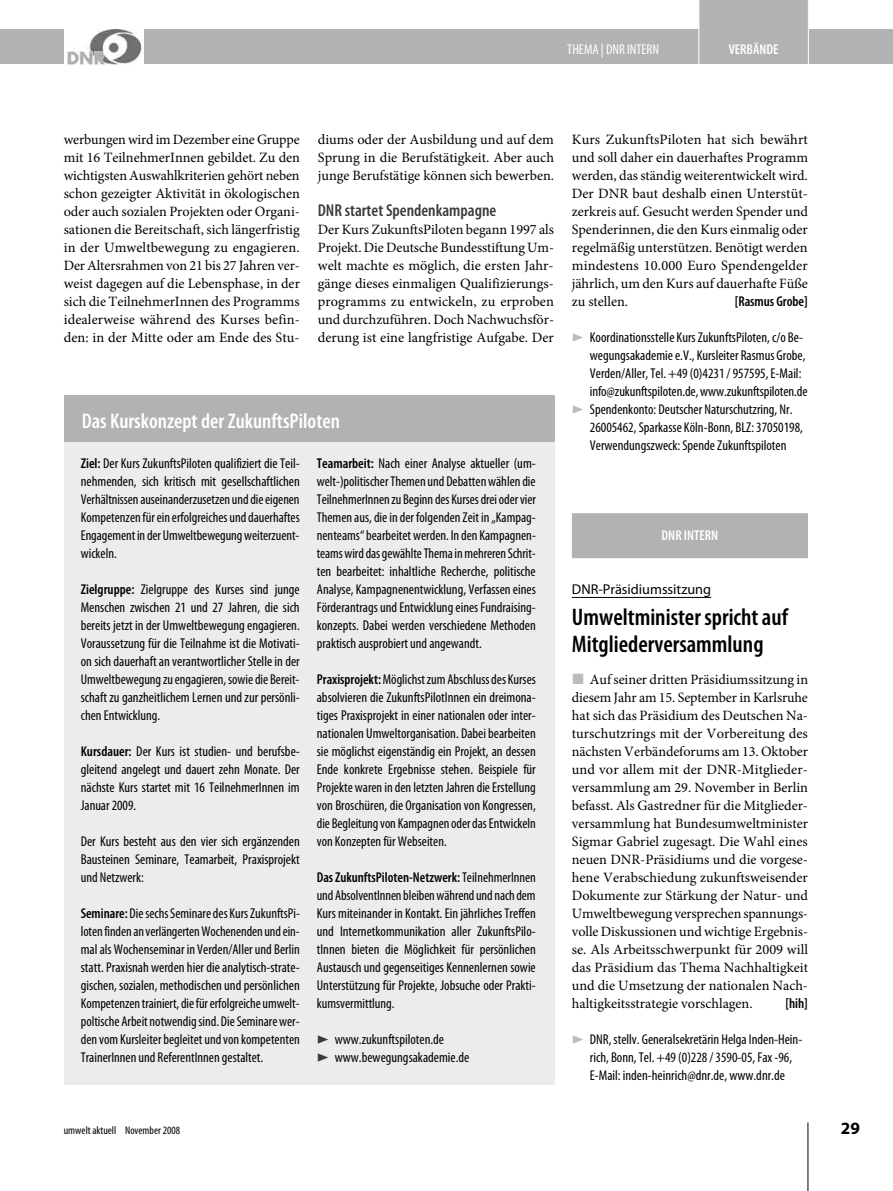
<style>
.page{position:relative;width:893px;height:1191px;background:#fff}
.page>*{position:absolute;margin:0;border:0;box-sizing:border-box;transform-origin:0 0}
.t1{font:600 condensed 24px/27px "Myriad Pro";color:#000}
.t2{font:600 condensed 21.3px "Myriad Pro";color:#fff}
.t3{font:600 condensed 17.25px "Myriad Pro";color:#3c3b3a}
.t4{font:700 17.25px "Myriad Pro";color:#000}
.t5{font:condensed 14.25px/18px "Myriad Pro";color:#000;text-align:justify}
.t6{font:14.25px/18px "Minion Pro";color:#000;text-align:justify}
.t7{font:14.25px "Myriad Pro";color:#000}
.t8{font:600 condensed 14.25px "Myriad Pro";color:#000}
.t9{font:600 condensed 14.25px "Myriad Pro";color:#fff}
.t10{font:condensed 14.25px "Myriad Pro";color:#fff}
.t11{font:condensed 11.25px "Myriad Pro";color:#000}
.s1{font-weight:600}
</style>
<div class="page">
<hr style="left:807px;top:1122px;width:1px;height:69px;background:#000">
<div style="left:143px;top:30px;width:750px;height:34px;background:#b1b2b3"></div>
<div style="left:0;top:30px;width:64px;height:34px;background:#b1b2b3"></div>
<div style="left:64px;top:27px;width:80px;height:39px;background:#fff"></div>
<img style="left:68px;top:29px;width:75px;height:36px">
<div style="left:699px;top:0;width:109px;height:64px;background:#b1b2b3"></div>
<hr style="left:698px;top:0;width:1px;height:72px;background:#fff">
<hr style="left:808px;top:0;width:1px;height:72px;background:#fff">
<div style="left:572px;top:513px;width:236px;height:45px;background:#b1b2b3"></div>
<hr style="left:572px;top:597px;width:139px;height:1px;background:#000">
<div style="left:64px;top:440px;width:490px;height:644px;background:#ececec"></div>
<div style="left:64px;top:395px;width:490px;height:47px;background:#b1b2b3"></div>
<p class="t10" style="left:567px;top:41px;width:86px">Thema | DNR intern</p>
<p class="t9" style="left:729px;top:40px;width:51px">verbände</p>
<p class="t6" style="left:64px;top:131px;width:238px">werbungen wird im Dezember eine Gruppe mit 16 TeilnehmerInnen gebildet. Zu den wichtigsten Auswahlkriterien gehört neben schon gezeigter Aktivität in ökologischen oder auch sozialen Projekten oder Organi&shy;sationen die Bereitschaft, sich längerfristig in der Umweltbewegung zu engagieren.<br>Der Altersrahmen von 21 bis 27 Jahren ver&shy;weist dagegen auf die Lebensphase, in der sich die TeilnehmerInnen des Programms idealerweise während des Kurses befin&shy;den: in der Mitte oder am Ende des Stu-</p>
<p class="t6" style="left:318px;top:131px;width:238px">diums oder der Ausbildung und auf dem Sprung in die Berufstätigkeit. Aber auch junge Berufstätige können sich bewerben.</p>
<p class="t3" style="left:318px;top:200px;width:180px">DNR startet Spendenkampagne</p>
<p class="t6" style="left:318px;top:221px;width:238px">Der Kurs ZukunftsPiloten begann 1997 als Projekt. Die Deutsche Bundesstiftung Um&shy;welt machte es möglich, die ersten Jahr&shy;gänge dieses einmaligen Qualifizierungs&shy;programms zu entwickeln, zu erproben und durchzuführen. Doch Nachwuchsför&shy;derung ist eine langfristige Aufgabe. Der</p>
<h2 class="t2" style="left:82px;top:407px;width:260px">Das Kurskonzept der ZukunftsPiloten</h2>
<p class="t5" style="left:81px;top:454px;width:221px"><span class="s1">Ziel:</span> Der Kurs ZukunftsPiloten qualifiziert die Teil&shy;nehmenden, sich kritisch mit gesellschaftlichen Verhältnissen auseinanderzusetzen und die eigenen Kompetenzen für ein erfolgreiches und dauerhaftes Engagement in der Umweltbewegung weiterzuent&shy;wickeln.</p>
<p class="t5" style="left:81px;top:580px;width:221px"><span class="s1">Zielgruppe:</span> Zielgruppe des Kurses sind junge Menschen zwischen 21 und 27 Jahren, die sich bereits jetzt in der Umweltbewegung engagieren.<br>Voraussetzung für die Teilnahme ist die Motivati&shy;on sich dauerhaft an verantwortlicher Stelle in der Umweltbewegung zu engagieren, sowie die Bereit&shy;schaft zu ganzheitlichem Lernen und zur persönli&shy;chen Entwicklung.</p>
<p class="t5" style="left:81px;top:742px;width:221px"><span class="s1">Kursdauer:</span> Der Kurs ist studien- und berufsbe&shy;gleitend angelegt und dauert zehn Monate. Der nächste Kurs startet mit 16 TeilnehmerInnen im Januar 2009.</p>
<p class="t5" style="left:81px;top:832px;width:221px">Der Kurs besteht aus den vier sich ergänzenden Bausteinen Seminare, Teamarbeit, Praxisprojekt und Netzwerk:</p>
<p class="t5" style="left:81px;top:904px;width:221px"><span class="s1">Seminare:</span> Die sechs Seminare des Kurs ZukunftsPi&shy;loten finden an verlängerten Wochenenden und ein&shy;mal als Wochenseminar in Verden/Aller und Berlin statt. Praxisnah werden hier die analytisch-strate&shy;gischen, sozialen, methodischen und persönlichen Kompetenzen trainiert, die für erfolgreiche umwelt&shy;poltische Arbeit notwendig sind. Die Seminare wer&shy;den vom Kursleiter begleitet und von kompetenten TrainerInnen und ReferentInnen gestaltet.</p>
<p class="t5" style="left:317px;top:454px;width:221px"><span class="s1">Teamarbeit:</span> Nach einer Analyse aktueller (um&shy;welt-)politischer Themen und Debatten wählen die TeilnehmerInnen zu Beginn des Kurses drei oder vier Themen aus, die in der folgenden Zeit in „Kampag&shy;nenteams“ bearbeitet werden. In den Kampagnen&shy;teams wird das gewählte Thema in mehreren Schrit&shy;ten bearbeitet: inhaltliche Recherche, politische Analyse, Kampagnenentwicklung, Verfassen eines Förderantrags und Entwicklung eines Fundraising&shy;konzepts. Dabei werden verschiedene Methoden praktisch ausprobiert und angewandt.</p>
<p class="t5" style="left:317px;top:670px;width:221px"><span class="s1">Praxisprojekt:</span> Möglichst zum Abschluss des Kurses absolvieren die ZukunftsPilotInnen ein dreimona&shy;tiges Praxisprojekt in einer nationalen oder inter&shy;nationalen Umweltorganisation. Dabei bearbeiten sie möglichst eigenständig ein Projekt, an dessen Ende konkrete Ergebnisse stehen. Beispiele für Projekte waren in den letzten Jahren die Erstellung von Broschüren, die Organisation von Kongressen, die Begleitung von Kampagnen oder das Entwickeln von Konzepten für Webseiten.</p>
<p class="t5" style="left:317px;top:868px;width:221px"><span class="s1">Das ZukunftsPiloten-Netzwerk:</span> TeilnehmerInnen und AbsolventInnen bleiben während und nach dem Kurs miteinander in Kontakt. Ein jährliches Treffen und Internetkommunikation aller ZukunftsPilo&shy;tInnen bieten die Möglichkeit für persönlichen Austausch und gegenseitiges Kennenlernen sowie Unterstützung für Projekte, Jobsuche oder Prakti&shy;kumsvermittlung.</p>
<p class="t5" style="left:335px;top:1030px;width:136px">www.zukunftspiloten.de www.bewegungsakademie.de</p>
<p class="t6" style="left:572px;top:131px;width:238px">Kurs ZukunftsPiloten hat sich bewährt und soll daher ein dauerhaftes Programm werden, das ständig weiterentwickelt wird.<br>Der DNR baut deshalb einen Unterstüt&shy;zerkreis auf. Gesucht werden Spender und Spenderinnen, die den Kurs einmalig oder regelmäßig unterstützen. Benötigt werden mindestens 10.000 Euro Spendengelder jährlich, um den Kurs auf dauerhafte Füße zu stellen.</p>
<p class="t8" style="left:735px;top:292px;width:75px">[Rasmus Grobe]</p>
<p class="t5" style="left:590px;top:328px;width:219px;text-align:left">Koordinationsstelle Kurs ZukunftsPiloten, c/o Be&shy;wegungsakademie e.V., Kursleiter Rasmus Grobe, Verden/Aller, Tel. +49 (0)4231 / 957595, E-Mail: info@zukunftspiloten.de, www.zukunftspiloten.de Spendenkonto: Deutscher Naturschutzring, Nr.<br>26005462, Sparkasse Köln-Bonn, BLZ: 37050198, Verwendungszweck: Spende Zukunftspiloten</p>
<p class="t9" style="left:662px;top:526px;width:58px">DNR intern</p>
<p class="t7" style="left:572px;top:580px;width:141px">DNR-Präsidiumssitzung</p>
<h1 class="t1" style="left:572px;top:603px;width:218px">Umweltminister spricht auf<br>Mitgliederversammlung</h1>
<p class="t6" style="left:572px;top:671px;width:238px;text-indent:18px">Auf seiner dritten Präsidiumssitzung in diesem Jahr am 15. September in Karlsruhe hat sich das Präsidium des Deutschen Na&shy;turschutzrings mit der Vorbereitung des nächsten Verbändeforums am 13. Oktober und vor allem mit der DNR-Mitglieder&shy;versammlung am 29. November in Berlin befasst. Als Gastredner für die Mitglieder&shy;versammlung hat Bundesumweltminister Sigmar Gabriel zugesagt. Die Wahl eines neuen DNR-Präsidiums und die vorgese&shy;hene Verabschiedung zukunftsweisender Dokumente zur Stärkung der Natur- und Umweltbewegung versprechen spannungs&shy;volle Diskussionen und wichtige Ergebnis&shy;se. Als Arbeitsschwerpunkt für 2009 will das Präsidium das Thema Nachhaltigkeit und die Umsetzung der nationalen Nach&shy;haltigkeitsstrategie vorschlagen.</p>
<p class="t8" style="left:785px;top:994px;width:24px">[hih]</p>
<p class="t5" style="left:590px;top:1030px;width:214px;text-align:left">DNR, stellv. Generalsekretärin Helga Inden-Hein&shy;rich, Bonn, Tel. +49 (0)228 / 3590-05, Fax-96,<br>E‑Mail: inden-heinrich@dnr.de, www.dnr.de</p>
<p class="t11" style="left:64px;top:1123px;width:118px">umwelt aktuell November 2008</p>
<p class="t4" style="left:841px;top:1117px;width:21px">29</p>
</div>
